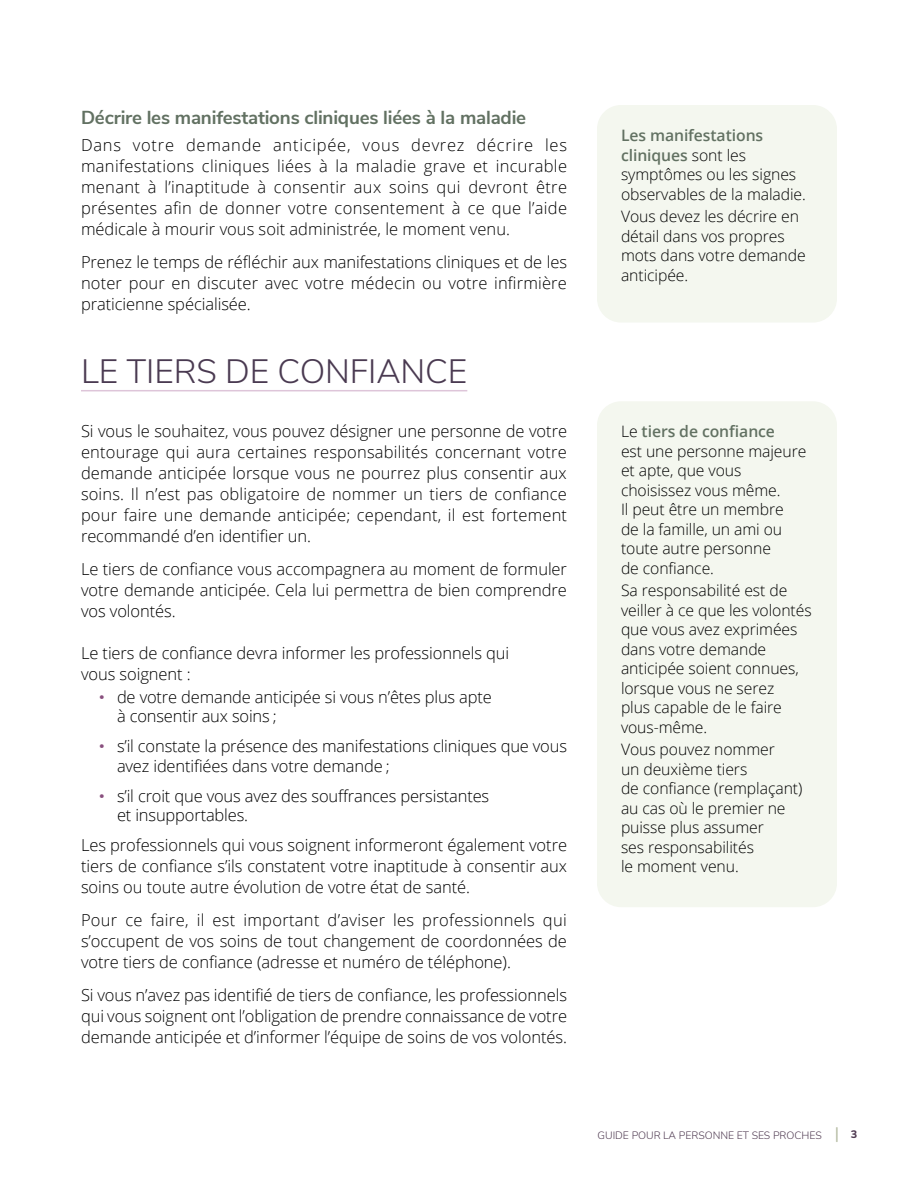
<style>
.page{position:relative;width:918px;height:1188px;background:#fff}
.page>*{position:absolute;margin:0;border:0;box-sizing:border-box;transform-origin:0 0}
.t1{font:300 33.75px "Nunito Sans";letter-spacing:-.005em;color:#4a3a51}
.t2{font:700 18.75px "Nunito Sans";letter-spacing:-.01em;color:#627162}
.t3{font:300 16.5px/21px "Open Sans";letter-spacing:-.005em;color:#000;text-align:justify}
.t4{font:300 15.75px/19.5px "Open Sans";letter-spacing:-.005em;color:#000}
.t5{font:300 10.5px "Nunito";color:#503b52}
.s1{font-weight:600;color:#627162}
.s2{font-weight:400;font-size:16.5px;color:#b3baa0}
.s3{font-weight:800;font-size:10.8px}
</style>
<div class="page">
<div style="left:597px;top:105px;width:240px;height:218px;background:#f4f7ef;border-radius:24px"></div>
<hr style="left:81px;top:390px;width:386px;height:1px;background:#dec5d9">
<div style="left:597px;top:401px;width:240px;height:506px;background:#f4f7ef;border-radius:24px"></div>
<h3 class="t2" style="left:81px;top:104px;width:447px">Décrire les manifestations cliniques liées à la maladie</h3>
<p class="t3" style="left:81px;top:134px;width:488px">Dans votre demande anticipée, vous devrez décrire les manifestations cliniques liées à la maladie grave et incurable menant à l’inaptitude à consentir aux soins qui devront être présentes afin de donner votre consentement à ce que l’aide médicale à mourir vous soit administrée, le moment venu.</p>
<p class="t3" style="left:81px;top:251px;width:488px">Prenez le temps de réfléchir aux manifestations cliniques et de les noter pour en discuter avec votre médecin ou votre infirmière praticienne spécialisée.</p>
<h2 class="t1" style="left:81px;top:347px;width:388px">LE TIERS DE CONFIANCE</h2>
<p class="t3" style="left:81px;top:420px;width:488px">Si vous le souhaitez, vous pouvez désigner une personne de votre entourage qui aura certaines responsabilités concernant votre demande anticipée lorsque vous ne pourrez plus consentir aux soins. Il n’est pas obligatoire de nommer un tiers de confiance pour faire une demande anticipée; cependant, il est fortement recommandé d’en identifier un.</p>
<p class="t3" style="left:81px;top:558px;width:488px">Le tiers de confiance vous accompagnera au moment de formuler votre demande anticipée. Cela lui permettra de bien comprendre vos volontés.</p>
<p class="t3" style="left:81px;top:642px;width:430px">Le tiers de confiance devra informer les professionnels qui vous soignent :</p>
<p class="t3" style="left:117px;top:686px;width:376px;line-height:19.5px;text-indent:-18px"><sup>•</sup> de votre demande anticipée si vous n’êtes plus apte à consentir aux soins ;</p>
<p class="t3" style="left:117px;top:736px;width:452px;line-height:19.5px;text-indent:-18px"><sup>•</sup> s’il constate la présence des manifestations cliniques que vous avez identifiées dans votre demande ;</p>
<p class="t3" style="left:117px;top:785px;width:374px;line-height:19.5px;text-indent:-18px"><sup>•</sup> s’il croit que vous avez des souffrances persistantes et insupportables.</p>
<p class="t3" style="left:81px;top:834px;width:488px">Les professionnels qui vous soignent informeront également votre tiers de confiance s’ils constatent votre inaptitude à consentir aux soins ou toute autre évolution de votre état de santé.</p>
<p class="t3" style="left:81px;top:909px;width:488px">Pour ce faire, il est important d’aviser les professionnels qui s’occupent de vos soins de tout changement de coordonnées de votre tiers de confiance (adresse et numéro de téléphone).</p>
<p class="t3" style="left:81px;top:984px;width:488px">Si vous n’avez pas identifié de tiers de confiance, les professionnels qui vous soignent ont l’obligation de prendre connaissance de votre demande anticipée et d’informer l’équipe de soins de vos volontés.</p>
<p class="t4" style="left:621px;top:125px;width:186px"><span class="s1">Les manifestations cliniques</span> sont les symptômes ou les signes observables de la maladie.</p>
<p class="t4" style="left:621px;top:206px;width:186px">Vous devez les décrire en détail dans vos propres mots dans votre demande anticipée.</p>
<p class="t4" style="left:621px;top:421px;width:187px">Le <span class="s1">tiers de confiance<br></span>est une personne majeure et apte, que vous choisissez vous même.<br>Il peut être un membre<br>de la famille, un ami ou toute autre personne<br>de confiance.</p>
<p class="t4" style="left:621px;top:580px;width:192px">Sa responsabilité est de veiller à ce que les volontés que vous avez exprimées dans votre demande anticipée soient connues, lorsque vous ne serez<br>plus capable de le faire vous‑même.</p>
<p class="t4" style="left:621px;top:739px;width:183px">Vous pouvez nommer<br>un deuxième tiers<br>de confiance (remplaçant) au cas où le premier ne puisse plus assumer<br>ses responsabilités<br>le moment venu.</p>
<p class="t5" style="left:598px;top:1128px;width:261px">GUIDE POUR LA PERSONNE ET SES PROCHES <span class="s2">|</span> <span class="s3">3</span></p>
</div>
